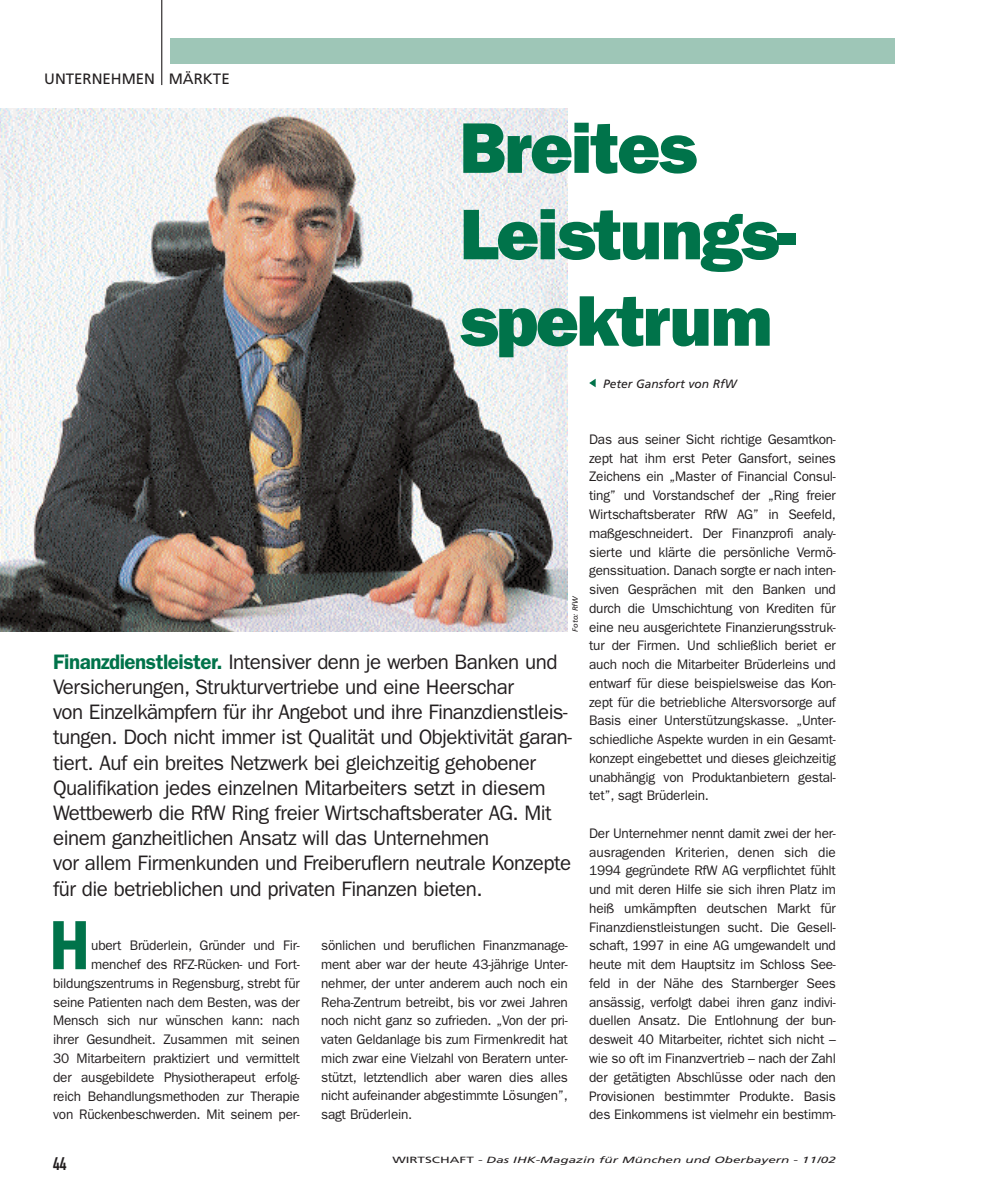
<style>
.page{position:relative;width:995px;height:1190px;background:#fff}
.page>*{position:absolute;margin:0;border:0;box-sizing:border-box;transform-origin:0 0}
.t1{font:800 72px/86.4px "Franklin Gothic";letter-spacing:-.03em;color:#00734a}
.t2{font:600 condensed 72px "Franklin Gothic";color:#00734a}
.t3{font:21px/25.2px "Franklin Gothic";letter-spacing:-.025em;color:#231f20}
.t4{font:18px "DIN Engschrift Alternate";color:#231f20}
.t5{font:15px "Frutiger";color:#231f20}
.t6{font:13.8px/18.8px "Franklin Gothic";letter-spacing:-.02em;color:#231f20;text-align:justify}
.t7{font:italic 12px "Frutiger";color:#231f20}
.t8{font:italic 9px "Frutiger";color:#231f20;scale:1.5 1}
.t9{font:italic 7.5px "Frutiger";color:#231f20}
.s1{font-style:normal}
.s2{font-weight:600;color:#00734a}
</style>
<div class="page">
<div style="left:170px;top:38px;width:724px;height:26px;background:#9ec6b7"></div>
<hr style="left:161px;top:0;width:1px;height:85px;background:#231f20">
<img style="left:0;top:108px;width:567px;height:523px">
<svg style="left:589px;top:379px;width:6px;height:8px"></svg>
<p class="t5" style="left:44px;top:73px;width:187px">UNTERNEHMEN MÄRKTE</p>
<h1 class="t1" style="left:459px;top:111px;width:338px">Breites<br>Leistungs&shy;spektrum</h1>
<p class="t7" style="left:603px;top:379px;width:135px">Peter Gansfort von RfW</p>
<p class="t6" style="left:589px;top:431px;width:248px">Das aus seiner Sicht richtige Gesamtkon&shy;zept hat ihm erst Peter Gansfort, seines Zeichens ein „Master of Financial Consul&shy;ting” und Vorstandschef der „Ring freier Wirtschaftsberater RfW AG” in Seefeld, maßgeschneidert. Der Finanzprofi analy&shy;sierte und klärte die persönliche Vermö&shy;genssituation. Danach sorgte er nach inten&shy;siven Gesprächen mit den Banken und durch die Umschichtung von Krediten für eine neu ausgerichtete Finanzierungsstruk&shy;tur der Firmen. Und schließlich beriet er auch noch die Mitarbeiter Brüderleins und entwarf für diese beispielsweise das Kon&shy;zept für die betriebliche Altersvorsorge auf Basis einer Unterstützungskasse. „Unter&shy;schiedliche Aspekte wurden in ein Gesamt&shy;konzept eingebettet und dieses gleichzeitig unabhängig von Produktanbietern gestal&shy;tet”, sagt Brüderlein.</p>
<p class="t6" style="left:589px;top:825px;width:248px">Der Unternehmer nennt damit zwei der her&shy;ausragenden Kriterien, denen sich die 1994 gegründete RfW AG verpflichtet fühlt und mit deren Hilfe sie sich ihren Platz im heiß umkämpften deutschen Markt für Finanzdienstleistungen sucht. Die Gesell&shy;schaft, 1997 in eine AG umgewandelt und heute mit dem Hauptsitz im Schloss See&shy;feld in der Nähe des Starnberger Sees ansässig, verfolgt dabei ihren ganz indivi&shy;duellen Ansatz. Die Entlohnung der bun&shy;desweit 40 Mitarbeiter, richtet sich nicht – wie so oft im Finanzvertrieb – nach der Zahl der getätigten Abschlüsse oder nach den Provisionen bestimmter Produkte. Basis des Einkommens ist vielmehr ein bestimm-</p>
<p class="t8" style="left:392px;top:1156px;width:297px"><span class="s1">WIRTSCHAFT</span> - Das IHK-Magazin für München und Oberbayern - 11/02</p>
<p class="t9" style="left:572px;top:631px;width:37px;rotate:-90deg">Foto: RfW</p>
<p class="t3" style="left:53px;top:650px;width:520px"><span class="s2">Finanzdienstleister.</span> Intensiver denn je werben Banken und Versicherungen, Strukturvertriebe und eine Heerschar<br>von Einzelkämpfern für ihr Angebot und ihre Finanzdienstleis&shy;tungen. Doch nicht immer ist Qualität und Objektivität garan&shy;tiert. Auf ein breites Netzwerk bei gleichzeitig gehobener Qualifikation jedes einzelnen Mitarbeiters setzt in diesem Wettbewerb die RfW Ring freier Wirtschaftsberater AG. Mit einem ganzheitlichen Ansatz will das Unternehmen<br>vor allem Firmenkunden und Freiberuflern neutrale Konzepte für die betrieblichen und privaten Finanzen bieten.</p>
<h1 class="t2" style="left:49px;top:921px;width:43px">H</h1>
<p class="t6" style="left:53px;top:937px;width:248px;text-align:right">ubert Brüderlein, Gründer und Fir&shy;menchef des RFZ-Rücken- und Fort&shy;bildungszentrums in Regensburg, strebt für seine Patienten nach dem Besten, was der Mensch sich nur wünschen kann: nach ihrer Gesundheit. Zusammen mit seinen 30 Mitarbeitern praktiziert und vermittelt der ausgebildete Physiotherapeut erfolg&shy;reich Behandlungsmethoden zur Therapie von Rückenbeschwerden. Mit seinem per-</p>
<p class="t6" style="left:321px;top:937px;width:248px">sönlichen und beruflichen Finanzmanage&shy;ment aber war der heute 43-jährige Unter&shy;nehmer, der unter anderem auch noch ein Reha-Zentrum betreibt, bis vor zwei Jahren noch nicht ganz so zufrieden. „Von der pri&shy;vaten Geldanlage bis zum Firmenkredit hat mich zwar eine Vielzahl von Beratern unter&shy;stützt, letztendlich aber waren dies alles nicht aufeinander abgestimmte Lösungen”, sagt Brüderlein.</p>
<h3 class="t4" style="left:53px;top:1156px;width:15px">44</h3>
</div>
